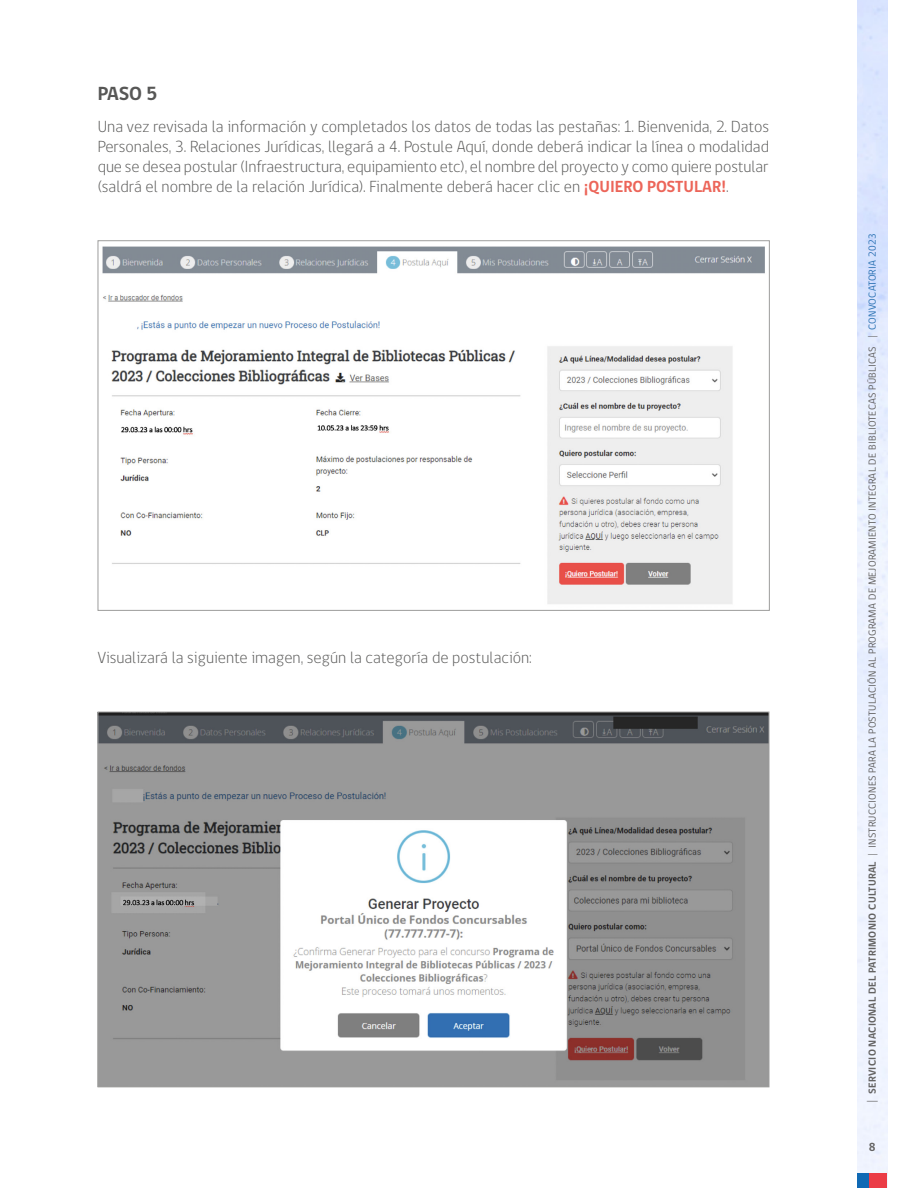
<style>
.page{position:relative;width:918px;height:1188px;background:#fff}
.page>*{position:absolute;margin:0;border:0;box-sizing:border-box;transform-origin:0 0}
.t1{font:700 19.5px "gob CL";color:#575756}
.t2{font:300 16.5px/19.8px "gob CL";color:#575756;text-align:justify}
.t3{font:700 12px "gob CL";color:#646363}
.t4{font:10.5px "gob CL";letter-spacing:.025em;color:#646363}
.s1{font-family:"Museo Sans 100";font-weight:400}
.s2{font-weight:700;color:#ec6559}
.s3{font-weight:300;font-size:12px}
.s4{font-weight:700}
.s5{font-weight:300}
.s6{color:#2e74b5}
</style>
<div class="page">
<div style="left:857px;top:1173px;width:13px;height:15px;background:#0f69b4"></div>
<div style="left:870px;top:1173px;width:17px;height:15px;background:#eb3c46"></div>
<img style="left:102px;top:246px;width:663px;height:358px">
<img style="left:100px;top:714px;width:667px;height:371px">
<p class="t1" style="left:98px;top:80px;width:61px">PASO 5</p>
<p class="t2" style="left:98px;top:117px;width:673px">Una vez revisada la información y completados los datos de todas las pestañas: <span class="s1">1</span>. Bienvenida, 2. Datos Personales, 3. Relaciones Jurídicas, llegará a 4. Postule Aquí, donde deberá indicar la línea o modalidad que se desea postular (Infraestructura, equipamiento etc), el nombre del proyecto y como quiere postular (saldrá el nombre de la relación Jurídica). Finalmente deberá hacer clic en <span class="s2">¡QUIERO POSTULAR!</span>.</p>
<p class="t2" style="left:98px;top:648px;width:436px">Visualizará la siguiente imagen, según la categoría de postulación:</p>
<p class="t4" style="left:865px;top:1103px;width:871px;rotate:-90deg"><span class="s3">|</span> <span class="s4">SERVICIO NACIONAL DEL PATRIMONIO CULTURAL</span> <span class="s5">|</span> INSTRUCCIONES PARA LA POSTULACIÓN AL PROGRAMA DE MEJORAMIENTO INTEGRAL DE BIBLIOTECAS PÚBLICAS | <span class="s6">CONVOCATORIA 2023</span></p>
<p class="t3" style="left:869px;top:1139px;width:8px">8</p>
</div>
